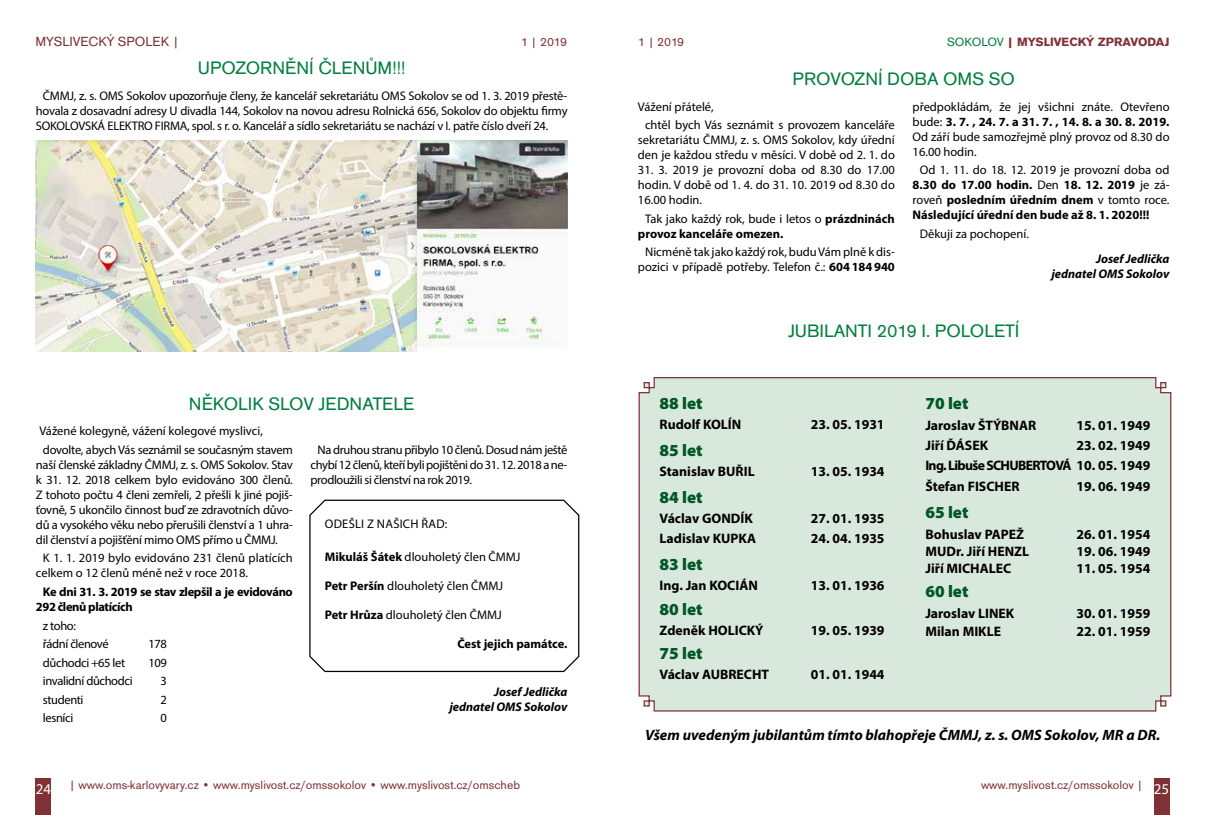
<style>
.page{position:relative;width:1205px;height:815px;background:#fff}
.page>*{position:absolute;margin:0;border:0;box-sizing:border-box;transform-origin:0 0}
.t1{font:18.75px "Accius TEE";color:#007f3e}
.t2{font:900 16.88px "Myriad Pro";color:#005826}
.t3{font:italic 700 15px "Myriad Pro";color:#000}
.t4{font:15px "Myriad Pro";color:#fff}
.t5{font:700 13.75px/20.5px "Myriad Pro";color:#000;text-align:justify}
.t6{font:13.75px "Accius TEE";color:#803136}
.t7{font:12.5px/15px "Myriad Pro";color:#000;text-align:justify}
.t8{font:700 12.5px/15px "Myriad Pro";color:#000}
.t9{font:12.5px "Accius TEE";color:#803136}
.t10{font:12.5px/18.5px "Myriad Pro";letter-spacing:-.02em;color:#000}
.t11{font:12.5px/18.5px "Myriad Pro";letter-spacing:-.03em;color:#000}
.t12{font:italic 700 12.5px/15px "Myriad Pro";color:#000;text-align:right}
.t13{font:700 12.5px/15px "Myriad Pro";letter-spacing:-.03em;color:#000}
.t14{font:700 12.5px "Accius TEE";color:#803136}
.t15{font:12.5px "Myriad Pro";letter-spacing:.02em;color:#000}
.s1{font-weight:400;color:#007f3e}
.s2{font-weight:700}
.s3{font-weight:400}
</style>
<div class="page">
<img style="left:35px;top:140px;width:533px;height:212px">
<svg style="left:309px;top:499px;width:271px;height:174px"></svg>
<div style="left:638px;top:377px;width:534px;height:335px;background:#d8e8dd"></div>
<div style="left:35px;top:779px;width:16px;height:36px;background:#803136"></div>
<div style="left:1153px;top:779px;width:16px;height:36px;background:#803136"></div>
<p class="t6" style="left:35px;top:34px;width:145px">MYSLIVECKÝ SPOLEK |</p>
<p class="t9" style="left:521px;top:35px;width:48px">1 | 2019</p>
<p class="t9" style="left:638px;top:35px;width:48px">1 | 2019</p>
<p class="t14" style="left:947px;top:35px;width:224px"><span class="s1">SOKOLOV</span> | MYSLIVECKÝ ZPRAVODAJ</p>
<h1 class="t1" style="left:198px;top:58px;width:209px">UPOZORNĚNÍ ČLENŮM!!!</h1>
<p class="t7" style="left:36px;top:88px;width:533px;text-indent:7px">ČMMJ, z. s. OMS Sokolov upozorňuje členy, že kancelář sekretariátu OMS Sokolov se od 1. 3. 2019 přestě&shy;hovala z dosavadní adresy U divadla 144, Sokolov na novou adresu Rolnická 656, Sokolov do objektu firmy SOKOLOVSKÁ ELEKTRO FIRMA, spol. s r. o. Kancelář a sídlo sekretariátu se nachází v I. patře číslo dveří 24.</p>
<h1 class="t1" style="left:189px;top:393px;width:227px">NĚKOLIK SLOV JEDNATELE</h1>
<p class="t10" style="left:39px;top:422px;width:255px">Vážené kolegyně, vážení kolegové myslivci, dovolte, abych Vás seznámil se současným stavem</p>
<p class="t7" style="left:36px;top:457px;width:258px">naší členské základny ČMMJ, z. s. OMS Sokolov. Stav k 31. 12. 2018 celkem bylo evidováno 300 členů.<br>Z tohoto počtu 4 členi zemřeli, 2 přešli k jiné pojiš&shy;ťovně, 5 ukončilo činnost buď ze zdravotních důvo&shy;dů a vysokého věku nebo přerušili členství a 1 uhra&shy;dil členství a pojišťění mimo OMS přímo u ČMMJ.</p>
<p class="t7" style="left:36px;top:551px;width:258px;text-indent:7px">K 1. 1. 2019 bylo evidováno 231 členů platících celkem o 12 členů méně než v roce 2018.</p>
<p class="t13" style="left:36px;top:584px;width:258px;text-indent:7px">Ke dni 31. 3. 2019 se stav zlepšil a je evidováno<br>292 členů platících</p>
<p class="t11" style="left:43px;top:616px;width:67px">z toho:<br>řádní členové</p>
<p class="t7" style="left:310px;top:442px;width:258px;text-indent:7px">Na druhou stranu přibylo 10 členů. Dosud nám ještě chybí 12 členů, kteří byli pojištěni do 31. 12. 2018 a ne&shy;prodloužili si členství na rok 2019.</p>
<p class="t15" style="left:325px;top:516px;width:124px">ODEŠLI Z NAŠICH ŘAD:</p>
<p class="t7" style="left:325px;top:549px;width:197px"><span class="s2">Mikuláš Šátek</span> dlouholetý člen ČMMJ</p>
<p class="t7" style="left:325px;top:578px;width:180px"><span class="s2">Petr Peršín</span> dlouholetý člen ČMMJ</p>
<p class="t7" style="left:325px;top:607px;width:179px"><span class="s2">Petr Hrůza</span> dlouholetý člen ČMMJ</p>
<p class="t8" style="left:457px;top:636px;width:112px">Čest jejich památce.</p>
<p class="t12" style="left:449px;top:684px;width:120px">Josef Jedlička jednatel OMS Sokolov</p>
<p class="t7" style="left:148px;top:636px;width:20px">178</p>
<p class="t11" style="left:43px;top:653px;width:84px">důchodci +65 let</p>
<p class="t7" style="left:148px;top:655px;width:20px">109</p>
<p class="t11" style="left:43px;top:671px;width:91px">invalidní důchodci</p>
<p class="t7" style="left:161px;top:673px;width:8px">3</p>
<p class="t11" style="left:43px;top:690px;width:42px">studenti</p>
<p class="t7" style="left:161px;top:692px;width:8px">2</p>
<p class="t11" style="left:43px;top:709px;width:32px">lesníci</p>
<p class="t7" style="left:161px;top:710px;width:8px">0</p>
<h1 class="t1" style="left:792px;top:68px;width:224px">PROVOZNÍ DOBA OMS SO</h1>
<p class="t7" style="left:645px;top:97px;width:251px;line-height:18.5px;text-indent:-7px">Vážení přátelé,<br>chtěl bych Vás seznámit s provozem kanceláře</p>
<p class="t7" style="left:638px;top:132px;width:258px">sekretariátu ČMMJ, z. s. OMS Sokolov, kdy úřední den je každou středu v měsíci. V době od 2. 1. do</p>
<p class="t7" style="left:638px;top:162px;width:258px">31. 3. 2019 je provozní doba od 8.30 do 17.00 hodin. V době od 1. 4. do 31. 10. 2019 od 8.30 do 16.00 hodin.</p>
<p class="t8" style="left:638px;top:211px;width:258px;text-indent:7px"><span class="s3">Tak jako každý rok, bude i letos o</span> prázdninách provoz kanceláře omezen.</p>
<p class="t7" style="left:638px;top:244px;width:258px;text-align:center">Nicméně tak jako každý rok, budu Vám plně k dis&shy;pozici v případě potřeby. Telefon č.: <span class="s2">604184940</span></p>
<p class="t7" style="left:912px;top:99px;width:258px">předpokládám, že jej všichni znáte. Otevřeno bude: <span class="s2">3. 7. , 24. 7. a 31. 7. , 14. 8. a 30. 8. 2019.<br></span>Od září bude samozřejmě plný provoz od 8.30 do 16.00 hodin.</p>
<p class="t8" style="left:912px;top:162px;width:258px;text-align:justify;text-indent:7px"><span class="s3">Od 1. 11. do 18. 12. 2019 je provozní doba od </span>8.30 do 17.00 hodin. <span class="s3">Den</span> 18. 12. 2019 <span class="s3">je zá&shy;roveň</span> posledním úředním dnem <span class="s3">v tomto roce.<br></span>Následující úřední den bude až 8. 1. 2020!!!</p>
<p class="t7" style="left:919px;top:226px;width:111px">Děkuji za pochopení.</p>
<p class="t12" style="left:1051px;top:251px;width:120px">Josef Jedlička jednatel OMS Sokolov</p>
<h1 class="t1" style="left:788px;top:321px;width:233px">JUBILANTI 2019 I. POLOLETÍ</h1>
<h2 class="t2" style="left:659px;top:394px;width:45px">88 let</h2>
<p class="t5" style="left:659px;top:414px;width:83px">Rudolf KOLÍN</p>
<p class="t5" style="left:811px;top:414px;width:75px">23. 05. 1931</p>
<h2 class="t2" style="left:659px;top:441px;width:45px">85 let</h2>
<p class="t5" style="left:659px;top:460px;width:97px">Stanislav BUŘIL</p>
<p class="t5" style="left:811px;top:460px;width:75px">13. 05. 1934</p>
<h2 class="t2" style="left:659px;top:488px;width:45px">84 let</h2>
<p class="t5" style="left:659px;top:507px;width:95px">Václav GONDÍK</p>
<p class="t5" style="left:811px;top:507px;width:75px">27. 01. 1935</p>
<p class="t5" style="left:659px;top:527px;width:98px">Ladislav KUPKA</p>
<p class="t5" style="left:811px;top:527px;width:75px">24. 04. 1935</p>
<h2 class="t2" style="left:659px;top:554px;width:45px">83 let</h2>
<p class="t5" style="left:659px;top:574px;width:100px">Ing. Jan KOCIÁN</p>
<p class="t5" style="left:811px;top:574px;width:75px">13. 01. 1936</p>
<h2 class="t2" style="left:659px;top:600px;width:45px">80 let</h2>
<p class="t5" style="left:659px;top:620px;width:105px">Zdeněk HOLICKÝ</p>
<p class="t5" style="left:811px;top:620px;width:75px">19. 05. 1939</p>
<h2 class="t2" style="left:659px;top:643px;width:45px">75 let</h2>
<p class="t5" style="left:659px;top:663px;width:111px">Václav AUBRECHT</p>
<p class="t5" style="left:811px;top:663px;width:75px">01. 01. 1944</p>
<h2 class="t2" style="left:925px;top:394px;width:45px">70 let</h2>
<p class="t5" style="left:925px;top:415px;width:112px">Jaroslav ŠTÝBNAR</p>
<p class="t5" style="left:1076px;top:415px;width:75px">15. 01. 1949</p>
<p class="t5" style="left:925px;top:435px;width:64px">Jiří ĎÁSEK</p>
<p class="t5" style="left:925px;top:435px;width:227px;text-indent:151px">23. 02. 1949<br>Ing. Libuše SCHUBERTOVÁ 10. 05. 1949<br>Štefan FISCHER</p>
<p class="t5" style="left:1076px;top:476px;width:75px">19. 06. 1949</p>
<h2 class="t2" style="left:925px;top:503px;width:45px">65 let</h2>
<p class="t5" style="left:925px;top:524px;width:100px">Bohuslav PAPEŽ</p>
<p class="t5" style="left:1076px;top:524px;width:75px">26. 01. 1954</p>
<p class="t5" style="left:925px;top:541px;width:105px">MUDr. Jiří HENZL</p>
<p class="t5" style="left:1076px;top:541px;width:75px">19. 06. 1949</p>
<p class="t5" style="left:925px;top:558px;width:87px">Jiří MICHALEC</p>
<p class="t5" style="left:1076px;top:558px;width:75px">11. 05. 1954</p>
<h2 class="t2" style="left:925px;top:582px;width:45px">60 let</h2>
<p class="t5" style="left:925px;top:603px;width:91px">Jaroslav LINEK</p>
<p class="t5" style="left:1076px;top:603px;width:75px">30. 01. 1959</p>
<p class="t5" style="left:925px;top:620px;width:77px">Milan MIKLE</p>
<p class="t5" style="left:1076px;top:620px;width:75px">22. 01. 1959</p>
<p class="t3" style="left:645px;top:725px;width:517px">Všem uvedeným jubilantům tímto blahopřeje ČMMJ, z. s. OMS Sokolov, MR a DR.</p>
<p class="t9" style="left:69px;top:778px;width:452px">| www.oms‑karlovyvary.cz • www.myslivost.cz/omssokolov • www.myslivost.cz/omscheb</p>
<p class="t9" style="left:981px;top:778px;width:163px">www.myslivost.cz/omssokolov |</p>
<p class="t4" style="left:36px;top:779px;width:17px">24</p>
<p class="t4" style="left:1154px;top:779px;width:17px">25</p>
</div>
